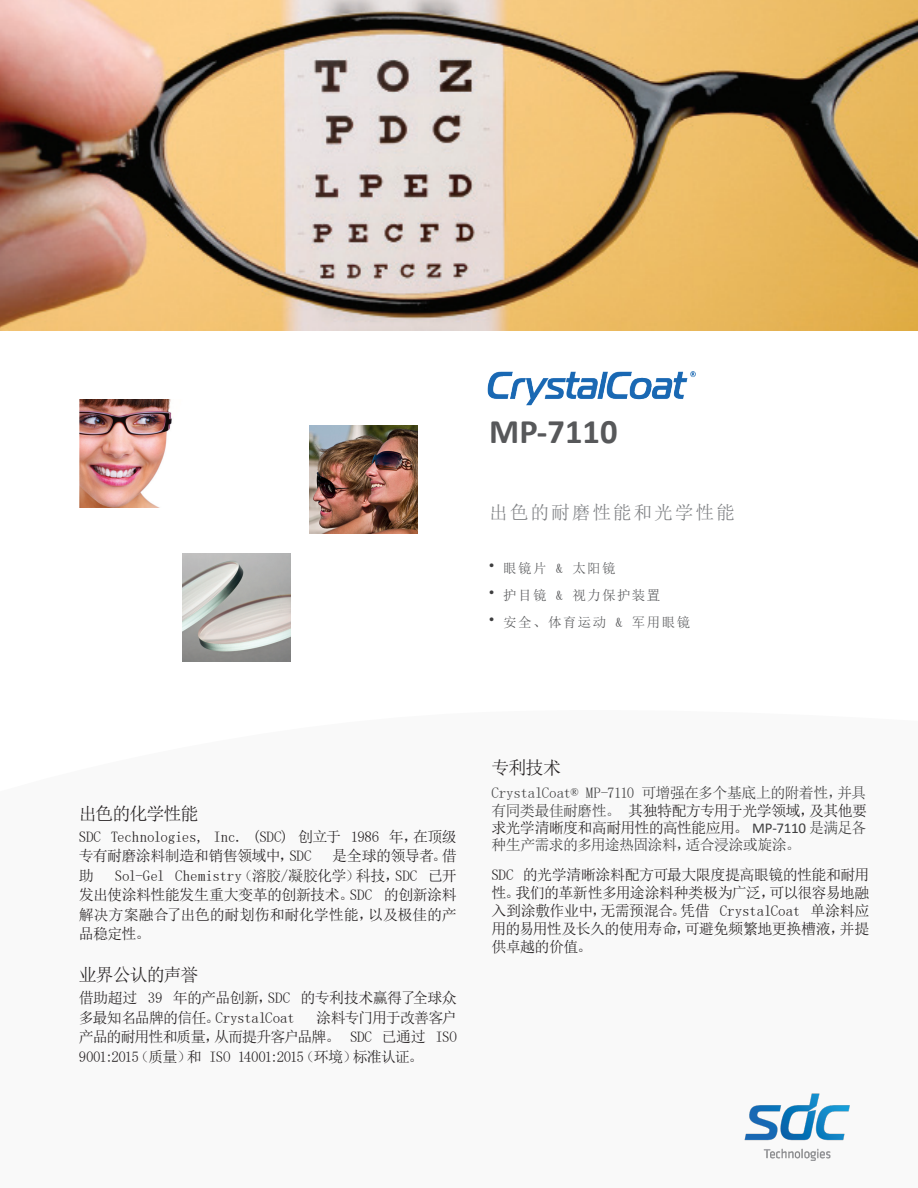
<style>
.page{position:relative;width:918px;height:1188px;background:#fff}
.page>*{position:absolute;margin:0;border:0;box-sizing:border-box;transform-origin:0 0}
.t1{font:700 34.5px "Calibri";color:#57585a}
.t2{font:18.75px "Sim Sun";letter-spacing:.1em;color:#808285}
.t3{font:18px "Sim Sun";letter-spacing:-.05em;color:#231f20}
.t4{font:15px/19.5px "Sim Sun";letter-spacing:-.035em;color:#231f20;text-align:justify}
.t5{font:15px/17.2px "Sim Sun";letter-spacing:-.045em;color:#3e3e3f;text-align:justify}
.t6{font:13.5px "Sim Sun";letter-spacing:.1em;color:#57585a}
.s1{color:#231f20}
.s2{font-family:"Calibri"}
</style>
<div class="page">
<img style="left:182px;top:554px;width:108px;height:108px">
<img style="left:0;top:0;width:918px;height:330px">
<img style="left:80px;top:400px;width:92px;height:108px">
<img style="left:310px;top:426px;width:108px;height:108px">
<img style="left:744px;top:1093px;width:106px;height:67px">
<img style="left:487px;top:371px;width:209px;height:34px">
<p class="t1" style="left:489px;top:407px;width:130px">MP-7110</p>
<p class="t2" style="left:489px;top:503px;width:247px">出色的耐磨性能和光学性能</p>
<p class="t6" style="left:489px;top:561px;width:128px"><sup>•</sup> 眼镜片 &amp; 太阳镜</p>
<p class="t6" style="left:489px;top:588px;width:173px"><sup>•</sup> 护目镜 &amp; 视力保护装置</p>
<p class="t6" style="left:489px;top:615px;width:202px"><sup>•</sup> 安全、体育运动 &amp; 军用眼镜</p>
<p class="t3" style="left:79px;top:805px;width:121px">出色的化学性能</p>
<p class="t4" style="left:79px;top:827px;width:379px">SDC Technologies, Inc. (SDC) 创立于 1986 年，在顶级专有耐磨涂料制造和销售领域中，SDC</p>
<p class="t4" style="left:332px;top:846px;width:126px">是全球的领导者。借</p>
<p class="t4" style="left:79px;top:866px;width:380px;text-indent:36px">Sol-Gel Chemistry（溶胶/凝胶化学）科技，SDC 已开发出使涂料性能发生重大变革的创新技术。SDC 的创新涂料解决方案融合了出色的耐划伤和耐化学性能，以及极佳的产品稳定性。</p>
<p class="t3" style="left:79px;top:966px;width:121px">业界公认的声誉</p>
<p class="t4" style="left:79px;top:988px;width:379px">借助超过 39 年的产品创新，SDC 的专利技术赢得了全球众多最知名品牌的信任。CrystalCoat</p>
<p class="t4" style="left:79px;top:866px;width:16px">助</p>
<p class="t4" style="left:79px;top:1008px;width:380px;text-indent:237px">涂料专门用于改善客户产品的耐用性和质量，从而提升客户品牌。 SDC 已通过 ISO 9001:2015（质量）和 ISO 14001:2015（环境）标准认证。</p>
<p class="t3" style="left:491px;top:759px;width:71px">专利技术</p>
<p class="t5" style="left:491px;top:784px;width:377px">CrystalCoat® MP-7110 可增强在多个基底上的附着性，并具有同类最佳耐磨性。 <span class="s1">其独特配方专用于光学领域，及其他要求光学清晰度和高耐用性的高性能应用。</span> <span class="s2">MP-7110</span> 是满足各种生产需求的多用途热固涂料，适合浸涂或旋涂。</p>
<p class="t4" style="left:491px;top:866px;width:380px;line-height:18px">SDC 的光学清晰涂料配方可最大限度提高眼镜的性能和耐用性。我们的革新性多用途涂料种类极为广泛，可以很容易地融入到涂敷作业中，无需预混合。凭借 CrystalCoat 单涂料应用的易用性及长久的使用寿命，可避免频繁地更换槽液，并提供卓越的价值。</p>
</div>
